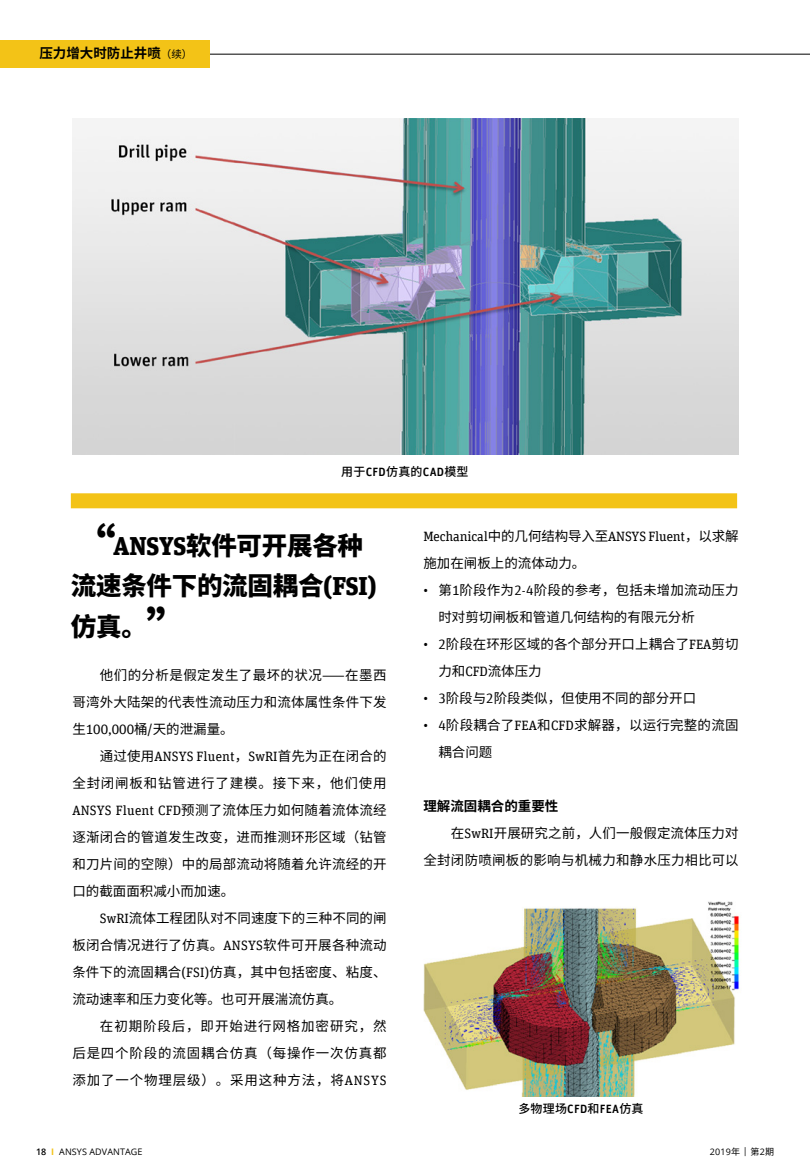
<style>
.page{position:relative;width:810px;height:1175px;background:#fff}
.page>*{position:absolute;margin:0;border:0;box-sizing:border-box;transform-origin:0 0}
.t1{font:900 25.5px/40.5px "Noto Sans Hans";letter-spacing:-.01em;color:#000}
.t2{font:13.5px/27px "Noto Sans Hans";letter-spacing:.015em;color:#000;text-align:justify}
.t3{font:13.5px "Unit Slab Offc Pro";letter-spacing:-.01em;color:#000}
.t4{font:13.5px "Unit Slab Offc Pro";letter-spacing:.01em;color:#000}
.t5{font:700 13.5px "Noto Sans Hans";color:#000}
.t6{font:500 12px "Noto Sans Hans";letter-spacing:.02em;color:#000}
.t7{font:9px "Open Sans";letter-spacing:.01em;color:#000}
.s1{font-weight:400;font-size:10.5px}
.s2{font-family:"Unit Offc Pro"}
.s3{font-size:45px}
.s4{font-family:"Unit Slab Offc Pro"}
.s5{font-family:"Noto Sans Hans"}
.s6{font-weight:600}
.s7{font-weight:700;color:#f3c317}
</style>
<div class="page">
<hr style="left:209px;top:54px;width:601px;height:1px;background:#000">
<div style="left:0;top:40px;width:209px;height:28px;background:#f3c317"></div>
<img style="left:72px;top:119px;width:667px;height:335px">
<img style="left:423px;top:901px;width:316px;height:195px">
<div style="left:71px;top:493px;width:666px;height:15px;background:#f3c317"></div>
<p class="t5" style="left:39px;top:46px;width:154px">压力增大时防止井喷<span class="s1">（续）</span></p>
<p class="t6" style="left:341px;top:464px;width:129px">用于<span class="s2">CFD</span>仿真的<span class="s2">CAD</span>模型</p>
<h1 class="t1" style="left:71px;top:525px;width:307px"><span class="s3">“</span><span class="s4">ANSYS</span>软件可开展各种流速条件下的流固耦合<span class="s4">(FSI)</span>仿真。<span class="s3">”</span></h1>
<p class="t2" style="left:72px;top:661px;width:316px;text-indent:28px">他们的分析是假定发生了最坏的状况⸺在墨西哥湾外大陆架的代表性流动压力和流体属性条件下发生<span class="s4">100,000</span>桶<span class="s4">/</span>天的泄漏量。</p>
<p class="t4" style="left:100px;top:747px;width:288px"><span class="s5">通过使用</span>ANSYS Fluent<span class="s5">，</span>SwRI<span class="s5">首先为正在闭合的</span></p>
<p class="t2" style="left:72px;top:769px;width:316px">全封闭闸板和钻管进行了建模。接下来，他们使用<span class="s4">ANSYS Fluent CFD</span>预测了流体压力如何随着流体流经逐渐闭合的管道发生改变，进而推测环形区域（钻管和刀片间的空隙）中的局部流动将随着允许流经的开口的截面面积减小而加速。</p>
<p class="t2" style="left:72px;top:904px;width:316px;text-indent:28px"><span class="s4">SwRI</span>流体工程团队对不同速度下的三种不同的闸板闭合情况进行了仿真。<span class="s4">ANSYS</span>软件可开展各种流动条件下的流固耦合<span class="s4">(FSI)</span>仿真，其中包括密度、粘度、流动速率和压力变化等。也可开展湍流仿真。</p>
<p class="t2" style="left:72px;top:1012px;width:316px;text-indent:28px">在初期阶段后，即开始进行网格加密研究，然后是四个阶段的流固耦合仿真（每操作一次仿真都添加了一个物理层级）。采用这种方法，将<span class="s4">ANSYS</span></p>
<p class="t3" style="left:423px;top:527px;width:317px">Mechanical<span class="s5">中的几何结构导入至</span>ANSYS Fluent<span class="s5">，以求解</span></p>
<p class="t2" style="left:423px;top:549px;width:163px">施加在闸板上的流体动力。</p>
<p class="t2" style="left:438px;top:576px;width:302px;text-indent:-15px"><span class="s4">•</span> 第<span class="s4">1</span>阶段作为<span class="s4">2-4</span>阶段的参考，包括未增加流动压力时对剪切闸板和管道几何结构的有限元分析</p>
<p class="t2" style="left:438px;top:630px;width:302px;text-indent:-15px"><span class="s4">• 2</span>阶段在环形区域的各个部分开口上耦合了<span class="s4">FEA</span>剪切力和<span class="s4">CFD</span>流体压力</p>
<p class="t2" style="left:423px;top:684px;width:274px"><span class="s4">• 3</span>阶段与<span class="s4">2</span>阶段类似，但使用不同的部分开口</p>
<p class="t2" style="left:438px;top:711px;width:302px;text-indent:-15px"><span class="s4">• 4</span>阶段耦合了<span class="s4">FEA</span>和<span class="s4">CFD</span>求解器，以运行完整的流固耦合问题</p>
<p class="t5" style="left:423px;top:798px;width:136px">理解流固耦合的重要性</p>
<p class="t2" style="left:451px;top:819px;width:289px">在<span class="s4">SwRI</span>开展研究之前，人们一般假定流体压力对</p>
<p class="t2" style="left:423px;top:846px;width:317px">全封闭防喷闸板的影响与机械力和静水压力相比可以</p>
<p class="t6" style="left:518px;top:1101px;width:127px">多物理场<span class="s2">CFD</span>和<span class="s2">FEA</span>仿真</p>
<p class="t7" style="left:36px;top:1145px;width:108px"><span class="s6">18</span> <span class="s7">I</span> ANSYS ADVANTAGE</p>
<p class="t7" style="left:710px;top:1145px;width:66px">2019<span class="s5">年</span> | <span class="s5">第</span>2<span class="s5">期</span></p>
</div>
